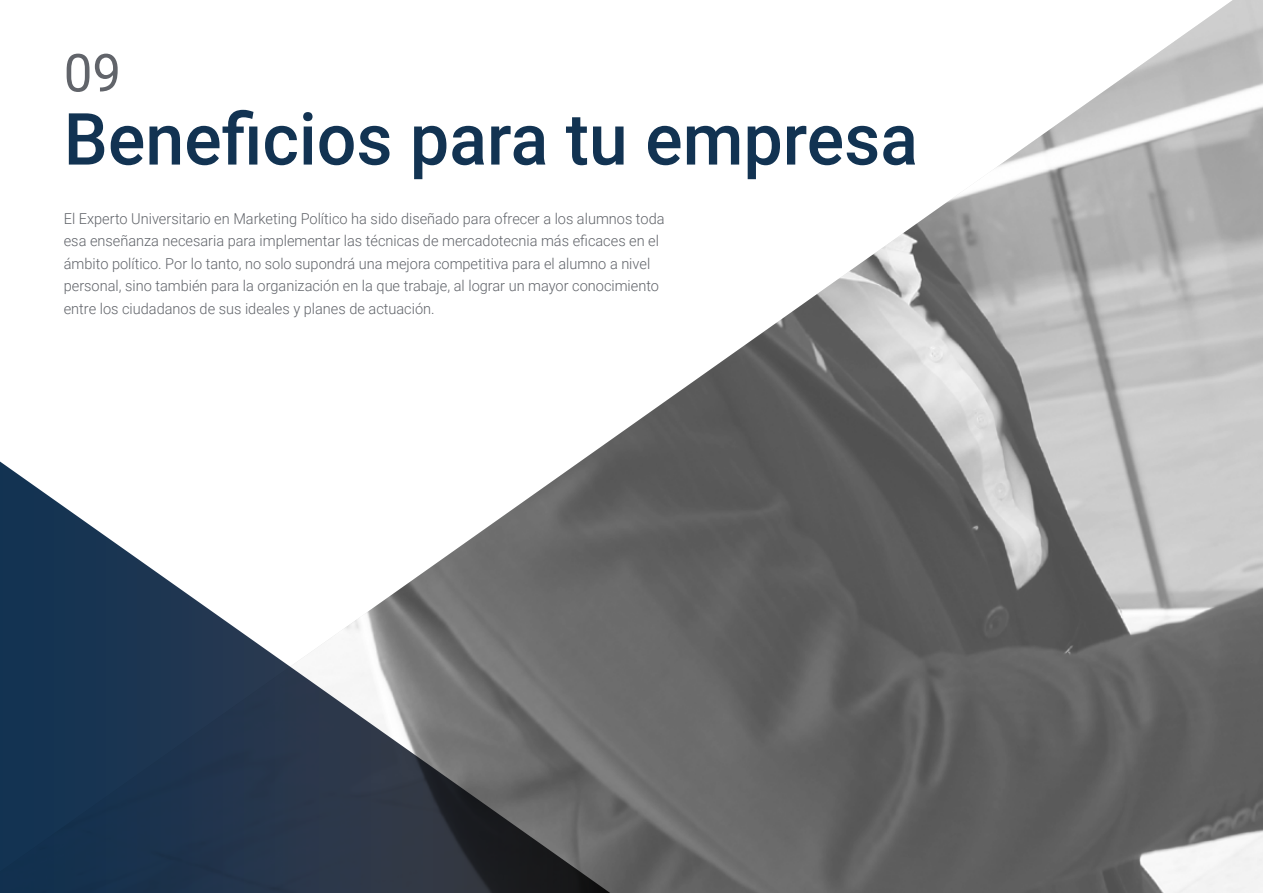
<style>
.page{position:relative;width:1263px;height:893px;background:#fff}
.page>*{position:absolute;margin:0;border:0;box-sizing:border-box;transform-origin:0 0}
.t1{font:500 72px "Roboto";color:#123352}
.t2{font:52.5px "Roboto";color:#61646a}
.t3{font:300 15px/22.5px "Roboto";color:#61646a}
</style>
<div class="page">
<img style="left:602px;top:0;width:661px;height:893px">
<svg style="left:0;top:446px;width:640px;height:447px"></svg>
<h2 class="t2" style="left:64px;top:36px;width:59px">09</h2>
<h1 class="t1" style="left:64px;top:89px;width:856px">Beneficios para tu empresa</h1>
<p class="t3" style="left:64px;top:207px;width:602px">El Experto Universitario en Marketing Político ha sido diseñado para ofrecer a los alumnos toda esa enseñanza necesaria para implementar las técnicas de mercadotecnia más eficaces en el ámbito político. Por lo tanto, no solo supondrá una mejora competitiva para el alumno a nivel personal, sino también para la organización en la que trabaje, al lograr un mayor conocimiento entre los ciudadanos de sus ideales y planes de actuación.</p>
</div>
